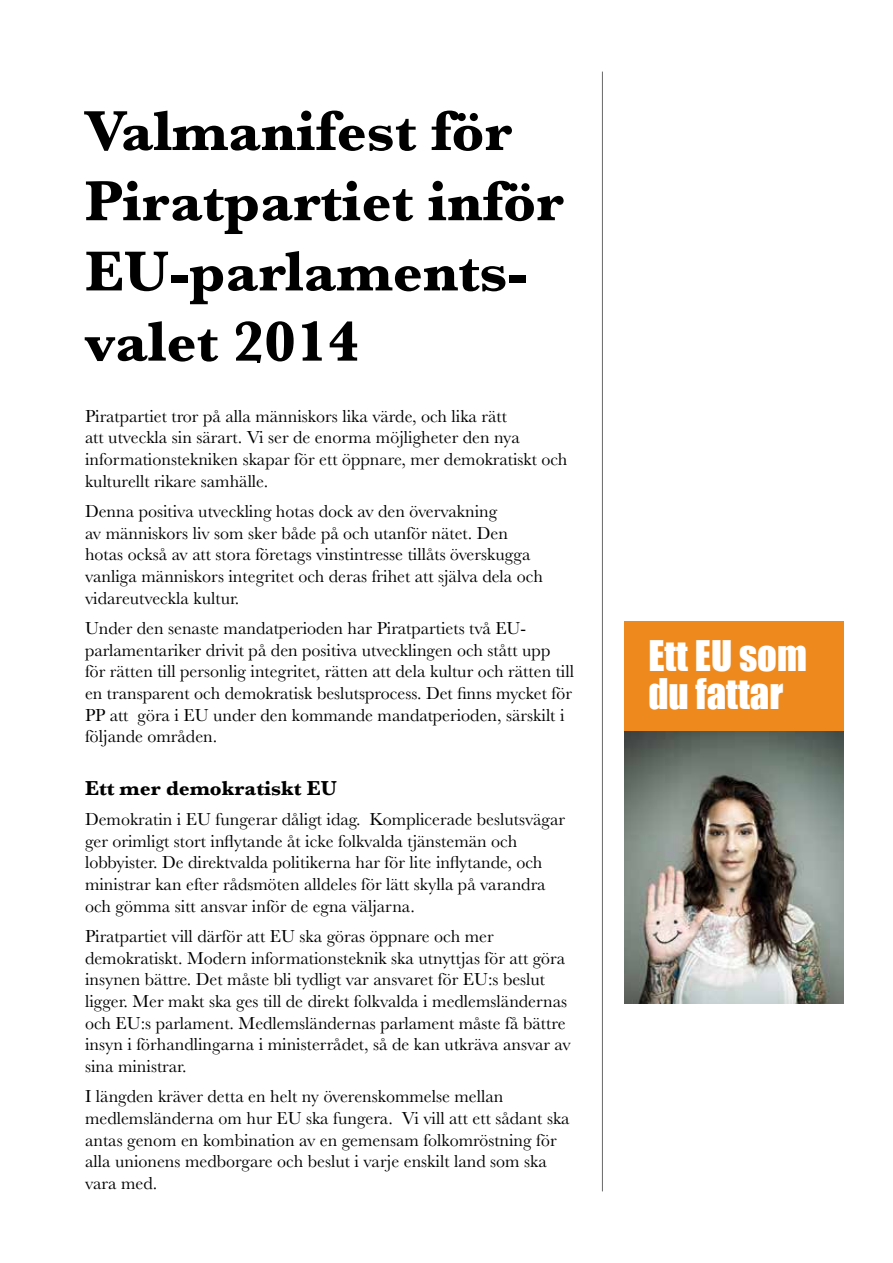
<style>
.page{position:relative;width:893px;height:1263px;background:#fff}
.page>*{position:absolute;margin:0;border:0;box-sizing:border-box;transform-origin:0 0}
.t1{font:700 58.5px/70.2px "Baskerville";color:#000}
.t2{font:38.7px/38.7px "Impact";color:#fff}
.t3{font:700 21px "Baskerville";color:#000}
.t4{font:18px/21.6px "Baskerville";color:#000}
</style>
<div class="page">
<hr style="left:602px;top:72px;width:1px;height:1119px;background:#000">
<div style="left:624px;top:621px;width:219px;height:382px;background:#ee8a1d"></div>
<img style="left:624px;top:731px;width:219px;height:272px">
<h1 class="t1" style="left:85px;top:96px;width:481px">Valmanifest för<br>Piratpartiet inför<br>EU-parlaments&shy;valet 2014</h1>
<p class="t4" style="left:85px;top:405px;width:484px">Piratpartiet tror på alla människors lika värde, och lika rätt<br>att utveckla sin särart. Vi ser de enorma möjligheter den nya informationstekniken skapar för ett öppnare, mer demokratiskt och kulturellt rikare samhälle.</p>
<p class="t4" style="left:85px;top:501px;width:459px">Denna positiva utveckling hotas dock av den övervakning<br>av människors liv som sker både på och utanför nätet. Den hotas också av att stora företags vinstintresse tillåts överskugga vanliga människors integritet och deras frihet att själva dela och vidareutveckla kultur.</p>
<p class="t4" style="left:85px;top:618px;width:490px">Under den senaste mandatperioden har Piratpartiets två EU&shy;parlamentariker drivit på den positiva utvecklingen och stått upp för rätten till personlig integritet, rätten att dela kultur och rätten till en transparent och demokratisk beslutsprocess. Det finns mycket för PP att göra i EU under den kommande mandatperioden, särskilt i följande områden.</p>
<p class="t3" style="left:85px;top:773px;width:253px">Ett mer demokratiskt EU</p>
<p class="t4" style="left:85px;top:809px;width:482px">Demokratin i EU fungerar dåligt idag. Komplicerade beslutsvägar ger orimligt stort inflytande åt icke folkvalda tjänstemän och lobbyister. De direktvalda politikerna har för lite inflytande, och ministrar kan efter rådsmöten alldeles för lätt skylla på varandra och gömma sitt ansvar inför de egna väljarna.</p>
<p class="t4" style="left:85px;top:926px;width:487px">Piratpartiet vill därför att EU ska göras öppnare och mer demokratiskt. Modern informationsteknik ska utnyttjas för att göra insynen bättre. Det måste bli tydligt var ansvaret för EU:s beslut ligger. Mer makt ska ges till de direkt folkvalda i medlemsländernas och EU:s parlament. Medlemsländernas parlament måste få bättre insyn i förhandlingarna i ministerrådet, så de kan utkräva ansvar av sina ministrar.</p>
<p class="t4" style="left:85px;top:1086px;width:486px">I längden kräver detta en helt ny överenskommelse mellan medlemsländerna om hur EU ska fungera. Vi vill att ett sådant ska antas genom en kombination av en gemensam folkomröstning för alla unionens medborgare och beslut i varje enskilt land som ska vara med.</p>
<h2 class="t2" style="left:648px;top:635px;width:160px">Ett EU som du fattar</h2>
</div>
